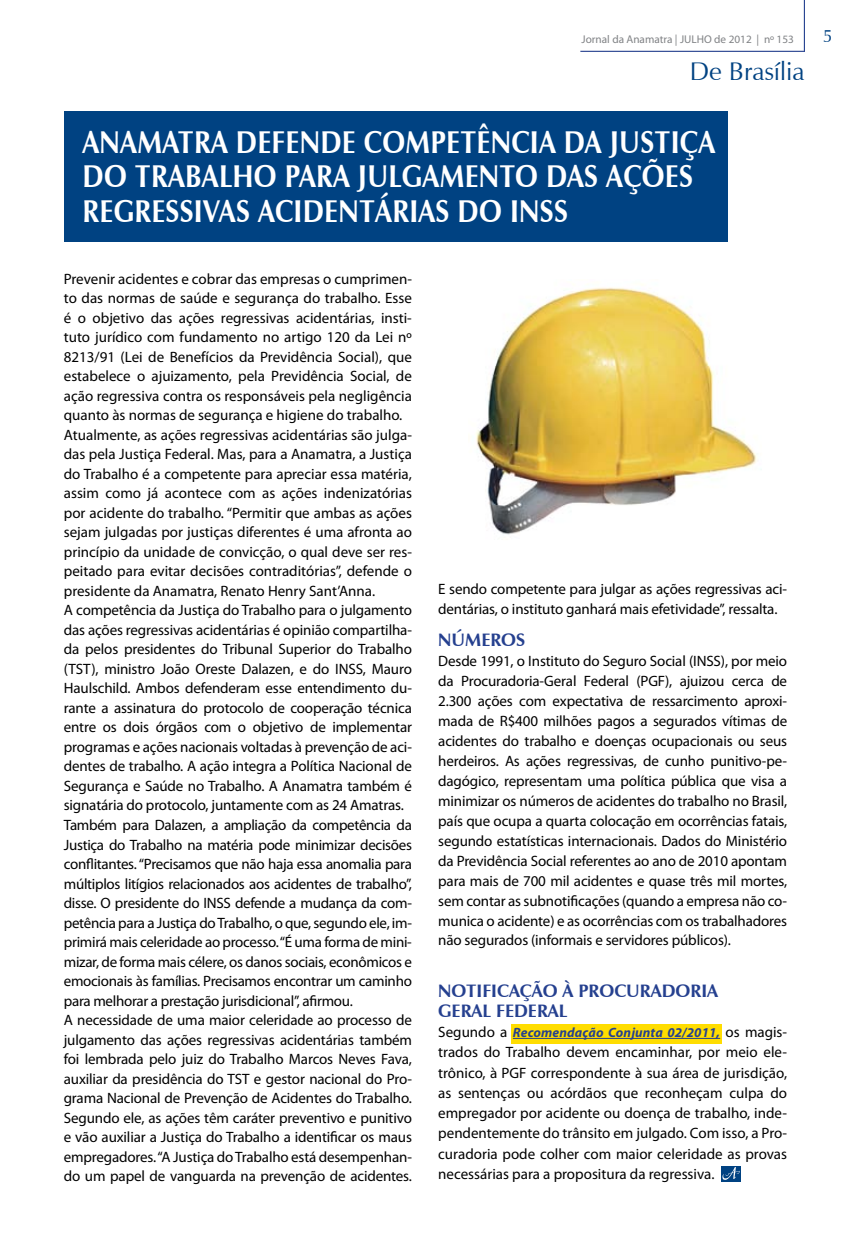
<style>
.page{position:relative;width:851px;height:1234px;background:#fff}
.page>*{position:absolute;margin:0;border:0;box-sizing:border-box;transform-origin:0 0}
.t1{font:700 31.5px "Zapf Humanist 601 BT";letter-spacing:.01em;color:#fff;scale:.88 1}
.t2{font:25.5px "Zapf Humanist 601 BT";color:#004282}
.t3{font:700 18px/19.5px "Zapf Humanist 601 BT";color:#25408f}
.t4{font:18px "Zapf Humanist 601 BT";color:#004282}
.t5{font:15px/19.5px "Myriad Pro";letter-spacing:-.01em;color:#000}
.t6{font:italic 700 13.5px "Myriad Pro";letter-spacing:.01em;color:#25408f}
.t7{font:11.25px "Myriad Pro";color:#808285}
.s1{font-weight:400;font-style:normal;font-size:15px;color:#000}
</style>
<div class="page">
<hr style="left:803px;top:0;width:1px;height:52px;background:#25408f">
<hr style="left:580px;top:51px;width:224px;height:1px;background:#25408f">
<div style="left:510px;top:1024px;width:211px;height:19px;background:#fd0"></div>
<div style="left:64px;top:112px;width:663px;height:130px;background:#004282"></div>
<hr style="left:512px;top:1037px;width:208px;height:1px;background:#25408f">
<svg style="left:721px;top:1166px;width:19px;height:14px"></svg>
<svg style="left:722px;top:1166px;width:17px;height:13px"></svg>
<img style="left:476px;top:284px;width:281px;height:251px">
<p class="t7" style="left:581px;top:32px;width:214px">Jornal da Anamatra | JULHO de 2012 | nº 153</p>
<h2 class="t2" style="left:689px;top:56px;width:116px">De Brasília</h2>
<h1 class="t1" style="left:83px;top:122px;width:43px">ANAMA</h1>
<h1 class="t1" style="left:178px;top:122px;width:108px">TRA DEFEN</h1>
<h1 class="t1" style="left:320px;top:122px;width:213px">DE COMPETÊNCIA</h1>
<h1 class="t1" style="left:564px;top:122px;width:170px">DA JUSTIÇA</h1>
<h1 class="t1" style="left:82px;top:157px;width:409px">DO TRABALHO PARA JULGAMEN</h1>
<h1 class="t1" style="left:499px;top:157px;width:203px">TO DAS AÇÕES</h1>
<h1 class="t1" style="left:82px;top:191px;width:93px">REGRESSI</h1>
<h1 class="t1" style="left:203px;top:191px;width:416px">VAS ACI DENTÁRIAS DO INSS</h1>
<p class="t4" style="left:822px;top:25px;width:11px">5</p>
<p class="t5" style="left:64px;top:268px;width:349px">Prevenir acidentes e cobrar das empresas o cumprimen&shy;to das normas de saúde e segurança do trabalho. Esse é o objetivo das ações regressivas acidentárias, insti&shy;tuto jurídico com fundamento no artigo 120 da Lei nº 8213/91 (Lei de Benefícios da Previdência Social), que estabelece o ajuizamento, pela Previdência Social, de ação regressiva contra os responsáveis pela negligência quanto às normas de segurança e higiene do trabalho.<br>Atualmente, as ações regressivas acidentárias são julga&shy;das pela Justiça Federal. Mas, para a Anamatra, a Justiça do Trabalho é a competente para apreciar essa matéria, assim como já acontece com as ações indenizatórias por acidente do trabalho. “Permitir que ambas as ações sejam julgadas por justiças diferentes é uma afronta ao princípio da unidade de convicção, o qual deve ser res&shy;peitado para evitar decisões contraditórias”, defende o presidente da Anamatra, Renato Henry Sant’Anna.<br>A competência da Justiça do Trabalho para o julgamento das ações regressivas acidentárias é opinião compartilha&shy;da pelos presidentes do Tribunal Superior do Trabalho (TST), ministro João Oreste Dalazen, e do INSS, Mauro Haulschild. Ambos defenderam esse entendimento du&shy;rante a assinatura do protocolo de cooperação técnica entre os dois órgãos com o objetivo de implementar programas e ações nacionais voltadas à prevenção de aci&shy;dentes de trabalho. A ação integra a Política Nacional de Segurança e Saúde no Trabalho. A Anamatra também é signatária do protocolo, juntamente com as 24 Amatras.<br>Também para Dalazen, a ampliação da competência da Justiça do Trabalho na matéria pode minimizar decisões conflitantes. “Precisamos que não haja essa anomalia para múltiplos litígios relacionados aos acidentes de trabalho”, disse. O presidente do INSS defende a mudança da com&shy;petência para a Justiça do Trabalho, o que, segundo ele, im&shy;primirá mais celeridade ao processo. “É uma forma de mini&shy;mizar, de forma mais célere, os danos sociais, econômicos e emocionais às famílias. Precisamos encontrar um caminho para melhorar a prestação jurisdicional”, afirmou.<br>A necessidade de uma maior celeridade ao processo de julgamento das ações regressivas acidentárias também foi lembrada pelo juiz do Trabalho Marcos Neves Fava, auxiliar da presidência do TST e gestor nacional do Pro&shy;grama Nacional de Prevenção de Acidentes do Trabalho.<br>Segundo ele, as ações têm caráter preventivo e punitivo e vão auxiliar a Justiça do Trabalho a identificar os maus empregadores. “A Justiça do Trabalho está desempenhan&shy;do um papel de vanguarda na prevenção de acidentes.</p>
<p class="t5" style="left:438px;top:579px;width:350px">E sendo competente para julgar as ações regressivas aci&shy;dentárias, o instituto ganhará mais efetividade”, ressalta.</p>
<p class="t3" style="left:438px;top:630px;width:87px">NÚMEROS</p>
<p class="t5" style="left:438px;top:650px;width:350px;line-height:20px;text-align:justify">Desde 1991, o Instituto do Seguro Social (INSS), por meio da Procuradoria-Geral Federal (PGF), ajuizou cerca de 2.300 ações com expectativa de ressarcimento aproxi&shy;mada de R$400 milhões pagos a segurados vítimas de acidentes do trabalho e doenças ocupacionais ou seus herdeiros. As ações regressivas, de cunho punitivo-pe&shy;dagógico, representam uma política pública que visa a minimizar os números de acidentes do trabalho no Brasil, país que ocupa a quarta colocação em ocorrências fatais, segundo estatísticas internacionais. Dados do Ministério da Previdência Social referentes ao ano de 2010 apontam para mais de 700 mil acidentes e quase três mil mortes, sem contar as subnotificações (quando a empresa não co&shy;munica o acidente) e as ocorrências com os trabalhadores não segurados (informais e servidores públicos).</p>
<p class="t3" style="left:438px;top:981px;width:48px">NOTIFICA</p>
<p class="t3" style="left:438px;top:981px;width:272px;text-indent:82px">ÇÃO À PROCURADORIA<br>GERAL FEDERAL</p>
<p class="t6" style="left:438px;top:1023px;width:350px"><span class="s1">Segundo a</span> Recomendação Conjunta 02/2011, <span class="s1">os magis-</span></p>
<p class="t5" style="left:438px;top:1041px;width:350px;line-height:20.2px;text-align:justify">trados do Trabalho devem encaminhar, por meio ele&shy;trônico, à PGF correspondente à sua área de jurisdição, as sentenças ou acórdãos que reconheçam culpa do empregador por acidente ou doença de trabalho, inde&shy;pendentemente do trânsito em julgado. Com isso, a Pro&shy;curadoria pode colher com maior celeridade as provas necessárias para a propositura da regressiva.</p>
</div>
